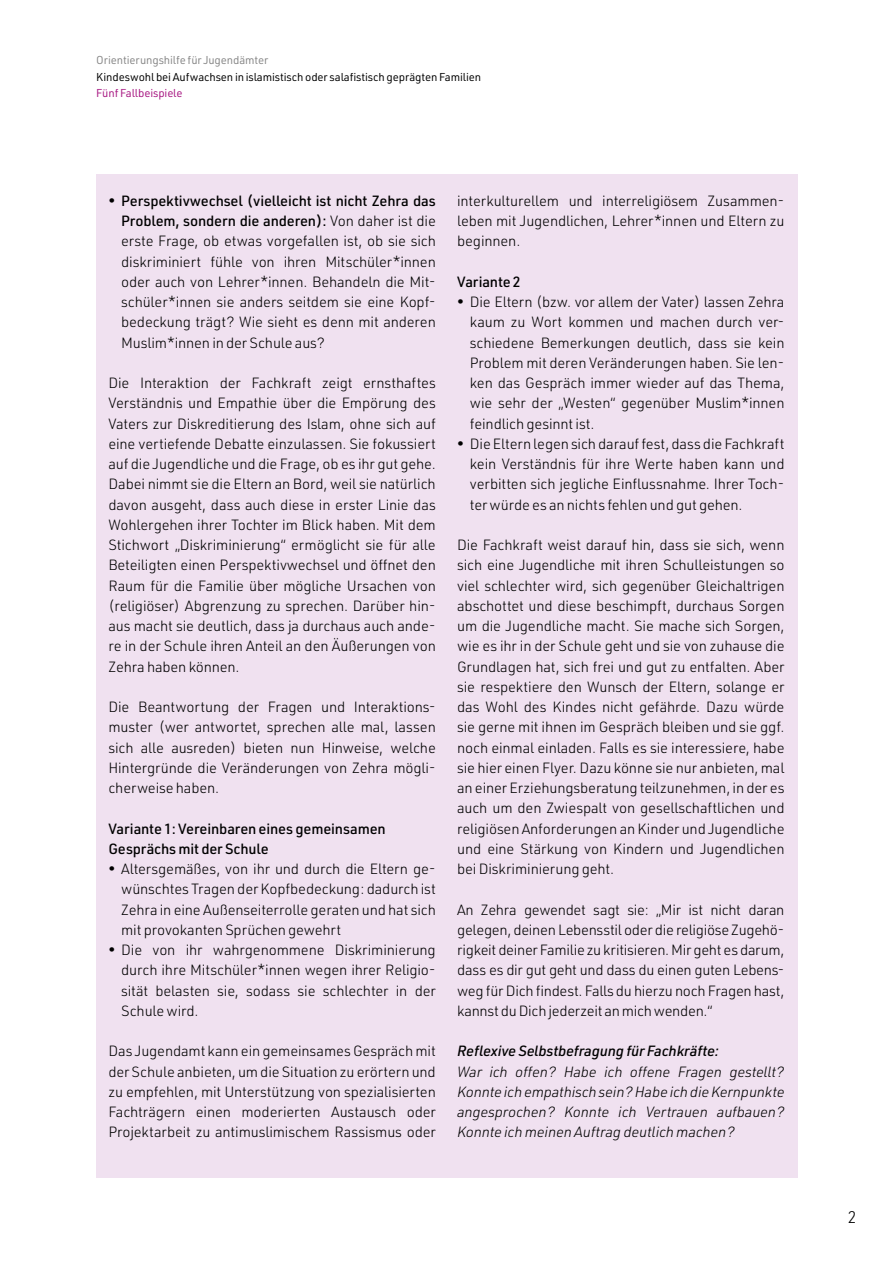
<style>
.page{position:relative;width:893px;height:1263px;background:#fff}
.page>*{position:absolute;margin:0;border:0;box-sizing:border-box;transform-origin:0 0}
.t1{font:300 16.5px "URWDIN";color:#000}
.t2{font:300 14.55px/20.2px "URWDIN";letter-spacing:-.01em;color:#000;text-align:justify}
.t3{font:italic 300 14.55px/20.2px "URWDIN";letter-spacing:-.01em;color:#000;text-align:justify}
.t4{font:500 14.55px/20.2px "URWDIN";letter-spacing:-.01em;color:#000}
.t5{font:italic 500 14.55px "URWDIN";letter-spacing:-.01em;color:#000}
.t6{font:11.25px "URWDIN";letter-spacing:-.01em;color:#000}
.t7{font:11.25px "URWDIN";letter-spacing:-.01em;color:#878787}
.t8{font:11.25px "URWDIN";letter-spacing:-.01em;color:#a71681}
.s1{font-weight:500;font-size:12.75px}
.s2{font-weight:500}
</style>
<div class="page">
<div style="left:96px;top:174px;width:701px;height:1004px;background:#f0e1f0"></div>
<p class="t7" style="left:96px;top:53px;width:174px">Orientierungshilfe für Jugendämter</p>
<p class="t6" style="left:96px;top:69px;width:386px">Kindeswohl bei Aufwachsen in islamistisch oder salafistisch geprägten Familien</p>
<p class="t8" style="left:96px;top:86px;width:88px">Fünf Fallbeispiele</p>
<p class="t2" style="left:121px;top:190px;width:316px;text-indent:-13px"><span class="s1">•</span> <span class="s2">Perspektivwechsel (vielleicht ist nicht Zehra das Problem, sondern die anderen):</span> Von daher ist die erste Frage, ob etwas vorgefallen ist, ob sie sich diskriminiert fühle von ihren Mitschüler*innen oder auch von Lehrer*innen. Behandeln die Mit&shy;schüler*innen sie anders seitdem sie eine Kopf&shy;bedeckung trägt? Wie sieht es denn mit anderen Muslim*innen in der Schule aus?</p>
<p class="t2" style="left:108px;top:372px;width:329px">Die Interaktion der Fachkraft zeigt ernsthaftes Verständnis und Empathie über die Empörung des Vaters zur Diskreditierung des Islam, ohne sich auf eine vertiefende Debatte einzulassen. Sie fokussiert auf die Jugendliche und die Frage, ob es ihr gut gehe.<br>Dabei nimmt sie die Eltern an Bord, weil sie natürlich davon ausgeht, dass auch diese in erster Linie das Wohlergehen ihrer Tochter im Blick haben. Mit dem Stichwort „Diskriminierung“ ermöglicht sie für alle Beteiligten einen Perspektivwechsel und öffnet den Raum für die Familie über mögliche Ursachen von (religiöser) Abgrenzung zu sprechen. Darüber hin&shy;aus macht sie deutlich, dass ja durchaus auch ande&shy;re in der Schule ihren Anteil an den Äußerungen von Zehra haben können.</p>
<p class="t2" style="left:108px;top:696px;width:329px">Die Beantwortung der Fragen und Interaktions&shy;muster (wer antwortet, sprechen alle mal, lassen sich alle ausreden) bieten nun Hinweise, welche Hintergründe die Veränderungen von Zehra mögli&shy;cherweise haben.</p>
<p class="t4" style="left:108px;top:818px;width:279px">Variante 1: Vereinbaren eines gemeinsamen<br>Gesprächs mit der Schule</p>
<p class="t2" style="left:121px;top:858px;width:316px;text-indent:-13px"><span class="s1">•</span> Altersgemäßes, von ihr und durch die Eltern ge&shy;wünschtes Tragen der Kopfbedeckung: dadurch ist Zehra in eine Außenseiterrolle geraten und hat sich mit provokanten Sprüchen gewehrt</p>
<p class="t2" style="left:121px;top:939px;width:316px;text-indent:-13px"><span class="s1">•</span> Die von ihr wahrgenommene Diskriminierung durch ihre Mitschüler*innen wegen ihrer Religio&shy;sität belasten sie, sodass sie schlechter in der Schule wird.</p>
<p class="t2" style="left:108px;top:1041px;width:329px">Das Jugendamt kann ein gemeinsames Gespräch mit der Schule anbieten, um die Situation zu erörtern und zu empfehlen, mit Unterstützung von spezialisierten Fachträgern einen moderierten Austausch oder Projektarbeit zu antimuslimischem Rassismus oder</p>
<p class="t2" style="left:457px;top:190px;width:329px">interkulturellem und interreligiösem Zusammen&shy;leben mit Jugendlichen, Lehrer*innen und Eltern zu beginnen.</p>
<p class="t4" style="left:457px;top:271px;width:65px">Variante 2</p>
<p class="t2" style="left:470px;top:291px;width:316px;text-indent:-13px"><span class="s1">•</span> Die Eltern (bzw. vor allem der Vater) lassen Zehra kaum zu Wort kommen und machen durch ver&shy;schiedene Bemerkungen deutlich, dass sie kein Problem mit deren Veränderungen haben. Sie len&shy;ken das Gespräch immer wieder auf das Thema, wie sehr der „Westen“ gegenüber Muslim*innen feindlich gesinnt ist.</p>
<p class="t2" style="left:470px;top:433px;width:316px;text-indent:-13px"><span class="s1">•</span> Die Eltern legen sich darauf fest, dass die Fachkraft kein Verständnis für ihre Werte haben kann und verbitten sich jegliche Einflussnahme. Ihrer Toch&shy;ter würde es an nichts fehlen und gut gehen.</p>
<p class="t2" style="left:457px;top:534px;width:329px">Die Fachkraft weist darauf hin, dass sie sich, wenn sich eine Jugendliche mit ihren Schulleistungen so viel schlechter wird, sich gegenüber Gleichaltrigen abschottet und diese beschimpft, durchaus Sorgen um die Jugendliche macht. Sie mache sich Sorgen, wie es ihr in der Schule geht und sie von zuhause die Grundlagen hat, sich frei und gut zu entfalten. Aber sie respektiere den Wunsch der Eltern, solange er das Wohl des Kindes nicht gefährde. Dazu würde sie gerne mit ihnen im Gespräch bleiben und sie ggf. noch einmal einladen. Falls es sie interessiere, habe sie hier einen Flyer. Dazu könne sie nur anbieten, mal an einer Erziehungsberatung teilzunehmen, in der es auch um den Zwiespalt von gesellschaftlichen und religiösen Anforderungen an Kinder und Jugendliche und eine Stärkung von Kindern und Jugendlichen bei Diskriminierung geht.</p>
<p class="t2" style="left:457px;top:899px;width:329px">An Zehra gewendet sagt sie: „Mir ist nicht daran gelegen, deinen Lebensstil oder die religiöse Zugehö&shy;rigkeit deiner Familie zu kritisieren. Mir geht es darum, dass es dir gut geht und dass du einen guten Lebens&shy;weg für Dich findest. Falls du hierzu noch Fragen hast, kannst du Dich jederzeit an mich wenden.“</p>
<p class="t5" style="left:457px;top:1041px;width:263px">Reflexive Selbstbefragung für Fachkräfte:</p>
<p class="t3" style="left:457px;top:1061px;width:329px">War ich offen? Habe ich offene Fragen gestellt?<br>Konnte ich empathisch sein? Habe ich die Kernpunkte angesprochen? Konnte ich Vertrauen aufbauen?<br>Konnte ich meinen Auftrag deutlich machen?</p>
<p class="t1" style="left:848px;top:1206px;width:10px">2</p>
</div>
